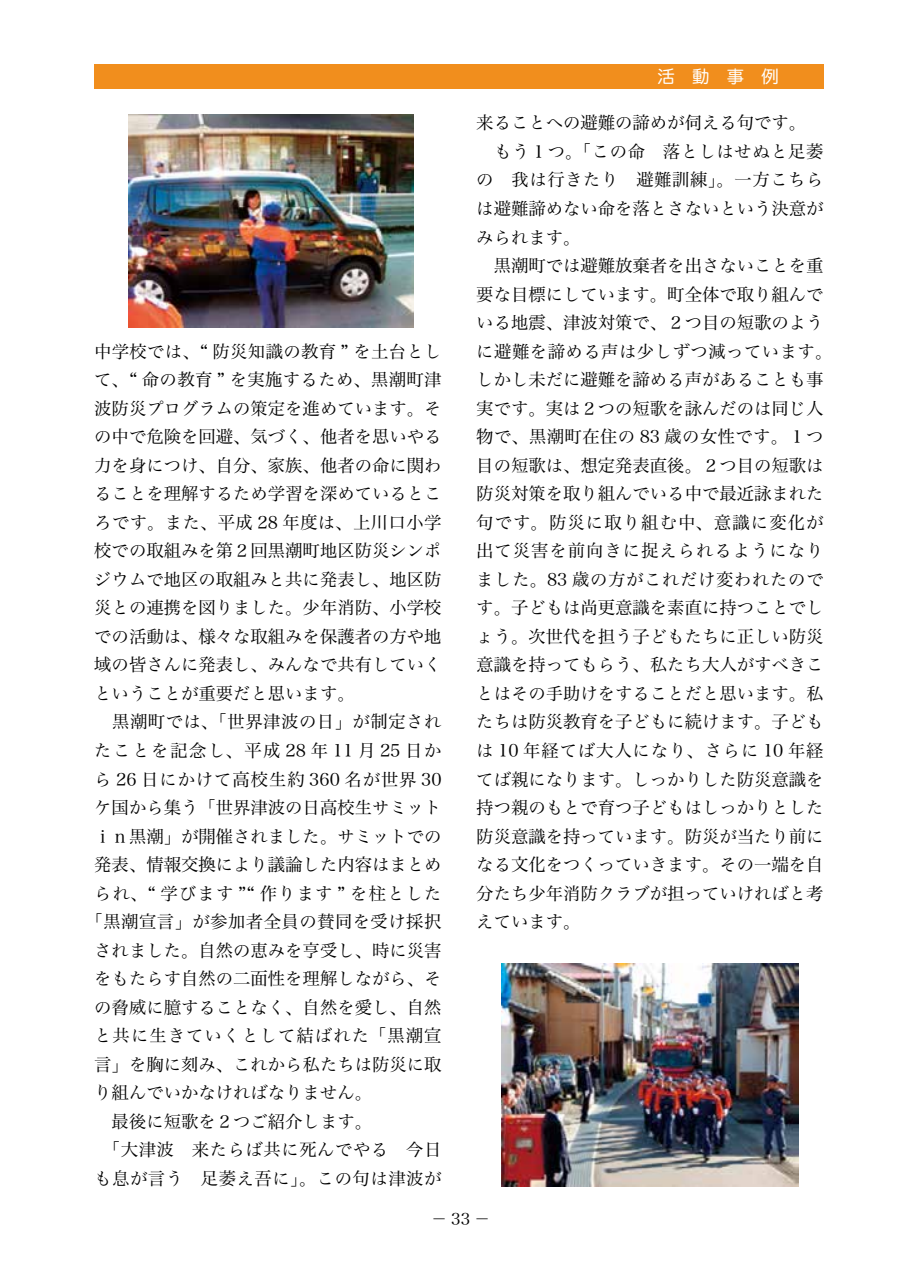
<style>
.page{position:relative;width:903px;height:1275px;background:#fff}
.page>*{position:absolute;margin:0;border:0;box-sizing:border-box;transform-origin:0 0}
.t1{font:17.32px/28.5px "Hira Min Pro N W3";color:#000}
.t2{font:17.32px "Hira Min Pro N W3";letter-spacing:.03em;color:#000}
.t3{font:17.32px "Hira Min Pro N W3";letter-spacing:.02em;color:#000}
.t4{font:17.32px "Hira Min Pro N W3";letter-spacing:.025em;color:#000}
.t5{font:17.32px "Hira Min Pro N W3";letter-spacing:.05em;color:#000}
.t6{font:17.32px "Hira Min Pro N W3";letter-spacing:.095em;color:#000}
.t7{font:17.32px "Hira Min Pro N W3";letter-spacing:.065em;color:#000}
.t8{font:17.32px "Hira Min Pro N W3";letter-spacing:.06em;color:#000}
.t9{font:17.32px "Hira Maru Pro N W4";color:#fff}
.t10{font:16.1px "Hira Min Pro N W3";color:#000}
</style>
<div class="page">
<div style="left:94px;top:64px;width:729px;height:25px;background:#f18e1d"></div>
<img style="left:129px;top:114px;width:284px;height:213px">
<img style="left:501px;top:964px;width:298px;height:223px">
<p class="t3" style="left:94px;top:336px;width:349px">中学校では、“ 防災知識の教育 ” を土台とし</p>
<p class="t3" style="left:94px;top:365px;width:349px">て、“ 命の教育 ” を実施するため、黒潮町津</p>
<p class="t1" style="left:94px;top:392px;width:349px">波防災プログラムの策定を進めています。そ</p>
<p class="t1" style="left:94px;top:421px;width:349px">の中で危険を回避、気づく、他者を思いやる</p>
<p class="t1" style="left:94px;top:449px;width:349px">力を身につけ、自分、家族、他者の命に関わ</p>
<p class="t1" style="left:94px;top:478px;width:349px">ることを理解するため学習を深めているとこ</p>
<p class="t4" style="left:94px;top:507px;width:349px">ろです。また、平成 28 年度は、上川口小学</p>
<p class="t1" style="left:94px;top:535px;width:349px">校での取組みを第２回黒潮町地区防災シンポ</p>
<p class="t1" style="left:94px;top:563px;width:349px">ジウムで地区の取組みと共に発表し、地区防</p>
<p class="t1" style="left:94px;top:592px;width:349px">災との連携を図りました。少年消防、小学校</p>
<p class="t1" style="left:94px;top:620px;width:349px">での活動は、様々な取組みを保護者の方や地</p>
<p class="t1" style="left:94px;top:649px;width:349px">域の皆さんに発表し、みんなで共有していく</p>
<p class="t1" style="left:94px;top:678px;width:262px">ということが重要だと思います。</p>
<p class="t2" style="left:94px;top:707px;width:349px">　黒潮町では、「世界津波の日」が制定され</p>
<p class="t6" style="left:94px;top:736px;width:349px">たことを記念し、平成 28 年 11 月 25 日か</p>
<p class="t5" style="left:94px;top:764px;width:349px">ら 26 日にかけて高校生約 360 名が世界 30</p>
<p class="t1" style="left:94px;top:792px;width:349px">ケ国から集う「世界津波の日高校生サミット</p>
<p class="t1" style="left:94px;top:820px;width:349px">ｉｎ黒潮」が開催されました。サミットでの</p>
<p class="t1" style="left:94px;top:849px;width:349px">発表、情報交換により議論した内容はまとめ</p>
<p class="t7" style="left:94px;top:878px;width:349px">られ、“ 学びます ”“ 作ります ” を柱とした</p>
<p class="t4" style="left:86px;top:907px;width:357px">「黒潮宣言」が参加者全員の賛同を受け採択</p>
<p class="t1" style="left:94px;top:934px;width:349px">されました。自然の恵みを亨受し、時に災害</p>
<p class="t1" style="left:94px;top:963px;width:349px">をもたらす自然の二面性を理解しながら、そ</p>
<p class="t1" style="left:94px;top:991px;width:349px">の脅威に臆することなく、自然を愛し、自然</p>
<p class="t8" style="left:94px;top:1021px;width:349px">と共に生きていくとして結ばれた「黒潮宣</p>
<p class="t1" style="left:94px;top:1048px;width:349px">言」を胸に刻み、これから私たちは防災に取</p>
<p class="t1" style="left:94px;top:1077px;width:279px">り組んでいかなければなりません。</p>
<p class="t1" style="left:94px;top:1105px;width:279px">　最後に短歌を２つご紹介します。</p>
<p class="t2" style="left:94px;top:1135px;width:349px">　「大津波　来たらば共に死んでやる　今日</p>
<p class="t2" style="left:94px;top:1164px;width:349px">も息が言う　足萎え吾に」。この句は津波が</p>
<p class="t9" style="left:657px;top:62px;width:158px">活動事例　　</p>
<p class="t1" style="left:476px;top:107px;width:357px">来ることへの避難の諦めが伺える句です。<br>　もう１つ。「この命　落としはせぬと足萎の　我は行きたり　避難訓練」。一方こちらは避難諦めない命を落とさないという決意がみられます。<br>　黒潮町では避難放棄者を出さないことを重要な目標にしています。町全体で取り組んでいる地震、津波対策で、２つ目の短歌のように避難を諦める声は少しずつ減っています。しかし未だに避難を諦める声があることも事実です。実は２つの短歌を詠んだのは同じ人物で、黒潮町在住の 83 歳の女性です。１つ目の短歌は、想定発表直後。２つ目の短歌は防災対策を取り組んでいる中で最近詠まれた句です。防災に取り組む中、意識に変化が出て災害を前向きに捉えられるようになりました。83 歳の方がこれだけ変われたのです。子どもは尚更意識を素直に持つことでしょう。次世代を担う子どもたちに正しい防災意識を持ってもらう、私たち大人がすべきことはその手助けをすることだと思います。私たちは防災教育を子どもに続けます。子どもは 10 年経てば大人になり、さらに 10 年経てば親になります。しっかりした防災意識を持つ親のもとで育つ子どもはしっかりとした防災意識を持っています。防災が当たり前になる文化をつくっていきます。その一端を自分たち少年消防クラブが担っていければと考えています。</p>
<p class="t10" style="left:431px;top:1205px;width:61px">－33－</p>
</div>
